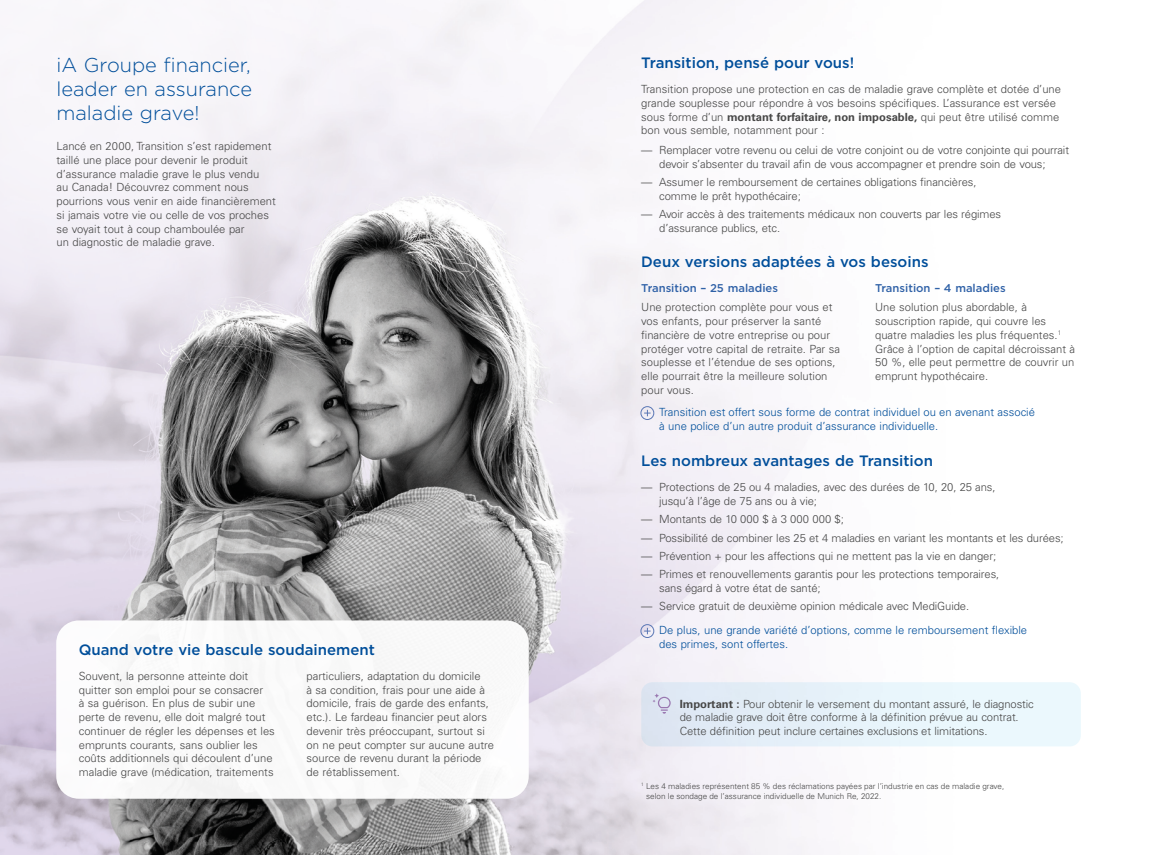
<style>
.page{position:relative;width:1170px;height:855px;background:#fff}
.page>*{position:absolute;margin:0;border:0;box-sizing:border-box;transform-origin:0 0}
.t1{font:300 20px/23.8px "Gotham";color:#004e9a;text-align:justify}
.t2{font:500 15px "Gotham";color:#004e9a}
.P_Split{font:300 11.25px/13.8px "Univers LT Pro 45";color:#474747}
.t3{font:300 11.25px/13.8px "Univers LT Pro 45";color:#004e9a}
.H3_Split{font:500 11.25px "Gotham";color:#2f61a7}
.Footnote{font:300 8.12px/10px "Univers LT Pro 45";color:#474747}
.s1{font-family:"Univers LT Pro 65";font-weight:700}
</style>
<div class="page">
<img style="left:0;top:0;width:924px;height:855px">
<div style="left:641px;top:406px;width:13px;height:14px;border:1px solid #5a77b5;border-radius:50%"></div>
<svg style="left:644px;top:410px;width:7px;height:6px"></svg>
<div style="left:641px;top:624px;width:13px;height:14px;border:1px solid #5a77b5;border-radius:50%"></div>
<svg style="left:644px;top:628px;width:7px;height:6px"></svg>
<div style="left:641px;top:682px;width:440px;height:64px;background:linear-gradient(to right,#dee7f3,#eefcff);border-radius:11px"></div>
<svg style="left:653px;top:693px;width:18px;height:21px"></svg>
<div style="left:56px;top:620px;width:473px;height:179px;background:#fff;border-radius:22px"></div>
<svg style="left:0;top:0;width:377px;height:383px"></svg>
<h2 class="t1" style="left:56px;top:53px;width:197px">iA Groupe financier, leader en assurance maladie grave!</h2>
<p class="P_Split" style="left:56px;top:139px;width:221px">Lancé en 2000, Transition s’est rapidement taillé une place pour devenir le produit d’assurance maladie grave le plus vendu<br>au Canada! Découvrez comment nous pourrions vous venir en aide financièrement si jamais votre vie ou celle de vos proches se voyait tout à coup chamboulée par<br>un diagnostic de maladie grave.</p>
<h2 class="t2" style="left:79px;top:640px;width:298px">Quand votre vie bascule soudainement</h2>
<p class="P_Split" style="left:79px;top:669px;width:198px">Souvent, la personne atteinte doit quitter son emploi pour se consacrer<br>à sa guérison. En plus de subir une perte de revenu, elle doit malgré tout continuer de régler les dépenses et les emprunts courants, sans oublier les coûts additionnels qui découlent d’une maladie grave (médication, traitements</p>
<p class="P_Split" style="left:307px;top:669px;width:189px">particuliers, adaptation du domicile<br>à sa condition, frais pour une aide à domicile, frais de garde des enfants, etc.). Le fardeau financier peut alors devenir très préoccupant, surtout si on ne peut compter sur aucune autre source de revenu durant la période de rétablissement.</p>
<h2 class="t2" style="left:641px;top:53px;width:214px">Transition, pensé pour vous!</h2>
<p class="P_Split" style="left:641px;top:82px;width:421px">Transition propose une protection en cas de maladie grave complète et dotée d’une grande souplesse pour répondre à vos besoins spécifiques. L’assurance est versée sous forme d’un <span class="s1">montant forfaitaire, non imposable,</span> qui peut être utilisé comme bon vous semble, notamment pour :</p>
<p class="P_Split" style="left:641px;top:143px;width:429px;text-align:center">— Remplacer votre revenu ou celui de votre conjoint ou de votre conjointe qui pourrait devoir s’absenter du travail afin de vous accompagner et prendre soin de vous;</p>
<p class="P_Split" style="left:659px;top:175px;width:319px;text-indent:-18px">— Assumer le remboursement de certaines obligations financières, comme le prêt hypothécaire;</p>
<p class="P_Split" style="left:659px;top:207px;width:344px;text-indent:-18px">— Avoir accès à des traitements médicaux non couverts par les régimes d’assurance publics, etc.</p>
<h2 class="t2" style="left:641px;top:252px;width:289px">Deux versions adaptées à vos besoins</h2>
<h3 class="H3_Split" style="left:641px;top:281px;width:138px">Transition – 25 maladies</h3>
<p class="P_Split" style="left:641px;top:300px;width:200px">Une protection complète pour vous et vos enfants, pour préserver la santé financière de votre entreprise ou pour protéger votre capital de retraite. Par sa souplesse et l’étendue de ses options, elle pourrait être la meilleure solution pour vous.</p>
<h3 class="H3_Split" style="left:875px;top:281px;width:132px">Transition – 4 maladies</h3>
<p class="P_Split" style="left:875px;top:300px;width:202px">Une solution plus abordable, à souscription rapide, qui couvre les quatre maladies les plus fréquentes.<sup>1<br></sup>Grâce à l’option de capital décroissant à 50 %, elle peut permettre de couvrir un emprunt hypothécaire.</p>
<p class="t3" style="left:659px;top:405px;width:377px">Transition est offert sous forme de contrat individuel ou en avenant associé à une police d’un autre produit d’assurance individuelle.</p>
<h2 class="t2" style="left:641px;top:451px;width:293px">Les nombreux avantages de Transition</h2>
<p class="P_Split" style="left:659px;top:480px;width:338px;text-indent:-18px">— Protections de 25 ou 4 maladies, avec des durées de 10, 20, 25 ans, jusqu’à l’âge de 75 ans ou à vie;</p>
<p class="P_Split" style="left:641px;top:512px;width:204px">— Montants de 10 000 $ à 3 000 000 $;</p>
<p class="P_Split" style="left:641px;top:531px;width:424px">— Possibilité de combiner les 25 et 4 maladies en variant les montants et les durées;</p>
<p class="P_Split" style="left:641px;top:549px;width:356px">— Prévention + pour les affections qui ne mettent pas la vie en danger;</p>
<p class="P_Split" style="left:659px;top:567px;width:342px;text-indent:-18px">— Primes et renouvellements garantis pour les protections temporaires, sans égard à votre état de santé;</p>
<p class="P_Split" style="left:641px;top:599px;width:329px">— Service gratuit de deuxième opinion médicale avec MediGuide.</p>
<p class="t3" style="left:659px;top:623px;width:370px">De plus, une grande variété d’options, comme le remboursement flexible des primes, sont offertes.</p>
<p class="P_Split" style="left:680px;top:697px;width:356px"><span class="s1">Important :</span> Pour obtenir le versement du montant assuré, le diagnostic de maladie grave doit être conforme à la définition prévue au contrat.<br>Cette définition peut inclure certaines exclusions et limitations.</p>
<p class="Footnote" style="left:646px;top:781px;width:360px;text-indent:-5px"><sup>1</sup> Les 4 maladies représentent 85 % des réclamations payées par l’industrie en cas de maladie grave, selon le sondage de l’assurance individuelle de Munich Re, 2022.</p>
</div>
